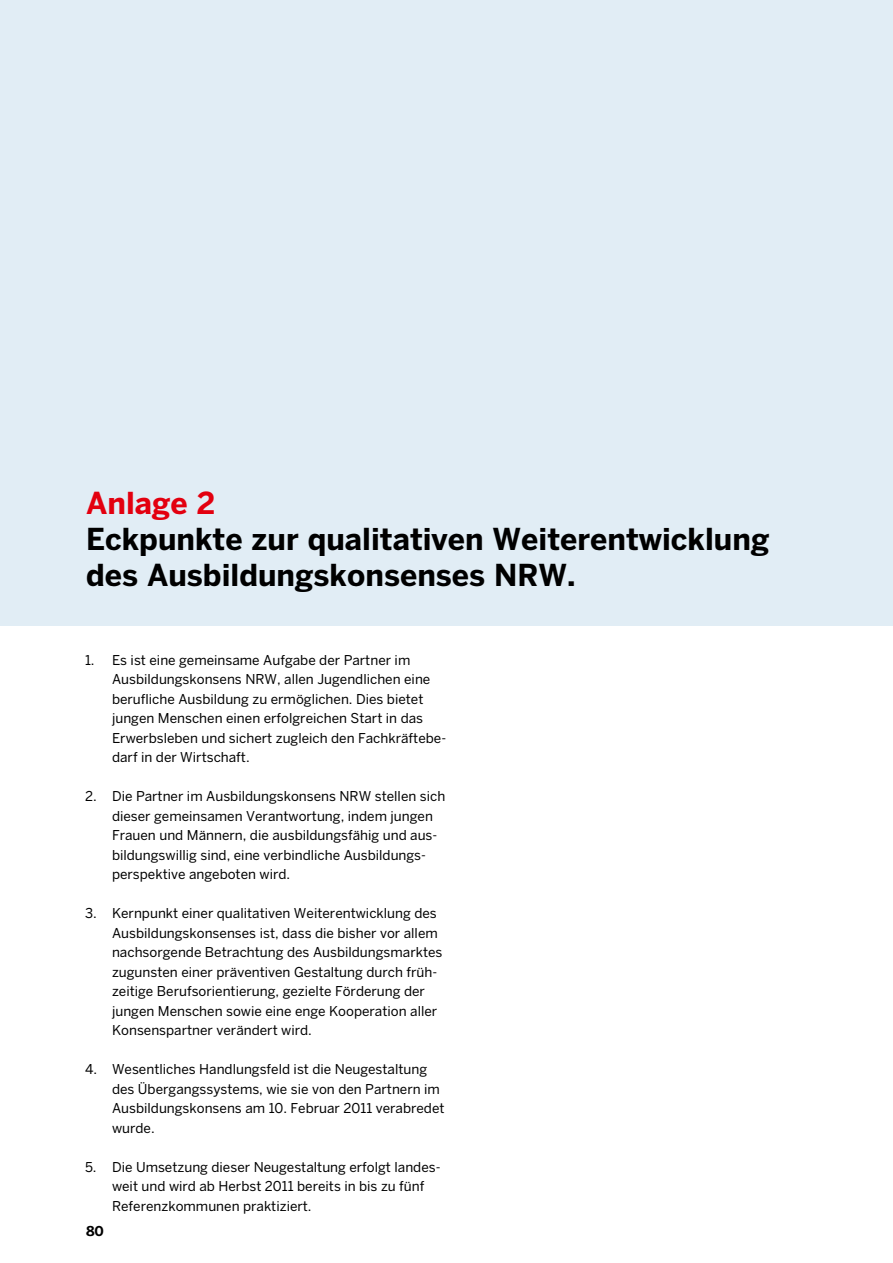
<style>
.page{position:relative;width:893px;height:1263px;background:#fff}
.page>*{position:absolute;margin:0;border:0;box-sizing:border-box;transform-origin:0 0}
.Kapitelüberschrift{font:700 30px/36px "Benton Sans";color:#000}
.Kapitelüberschrift-2{font:700 30px "Benton Sans";color:#e3000f}
.t1{font:13.5px/19.5px "Benton Sans";color:#000}
.t2{font:700 13.5px "Benton Sans";color:#000}
</style>
<div class="page">
<div style="left:0;top:0;width:893px;height:625px;background:#e1edf5"></div>
<p class="Kapitelüberschrift-2" style="left:86px;top:485px;width:131px">Anlage 2</p>
<p class="Kapitelüberschrift" style="left:86px;top:521px;width:685px">Eckpunkte zur qualitativen Weiterentwicklung des Ausbildungskonsenses NRW.</p>
<p class="t1" style="left:112px;top:650px;width:336px;text-indent:-27px">1. Es ist eine gemeinsame Aufgabe der Partner im Ausbildungskonsens NRW, allen Jugendlichen eine berufliche Ausbildung zu ermöglichen. Dies bietet jungen Menschen einen erfolgreichen Start in das Erwerbsleben und sichert zugleich den Fachkräftebe&shy;darf in der Wirtschaft.</p>
<p class="t1" style="left:112px;top:786px;width:335px;text-indent:-27px">2. Die Partner im Ausbildungskonsens NRW stellen sich dieser gemeinsamen Verantwortung, indem jungen Frauen und Männern, die ausbildungsfähig und aus&shy;bildungswillig sind, eine verbindliche Ausbildungs&shy;perspektive angeboten wird.</p>
<p class="t1" style="left:112px;top:903px;width:332px;text-indent:-27px">3. Kernpunkt einer qualitativen Weiterentwicklung des Ausbildungskonsenses ist, dass die bisher vor allem nachsorgende Betrachtung des Ausbildungsmarktes zugunsten einer präventiven Gestaltung durch früh&shy;zeitige Berufsorientierung, gezielte Förderung der jungen Menschen sowie eine enge Kooperation aller Konsenspartner verändert wird.</p>
<p class="t1" style="left:112px;top:1059px;width:334px;text-indent:-27px">4. Wesentliches Handlungsfeld ist die Neugestaltung des Übergangssystems, wie sie von den Partnern im Ausbildungskonsens am 10. Februar 2011 verabredet wurde.</p>
<p class="t1" style="left:112px;top:1157px;width:330px;text-indent:-27px">5. Die Umsetzung dieser Neugestaltung erfolgt landes&shy;weit und wird ab Herbst 2011 bereits in bis zu fünf<br>Referenzkommunen praktiziert.</p>
<p class="t2" style="left:86px;top:1223px;width:20px">80</p>
</div>
